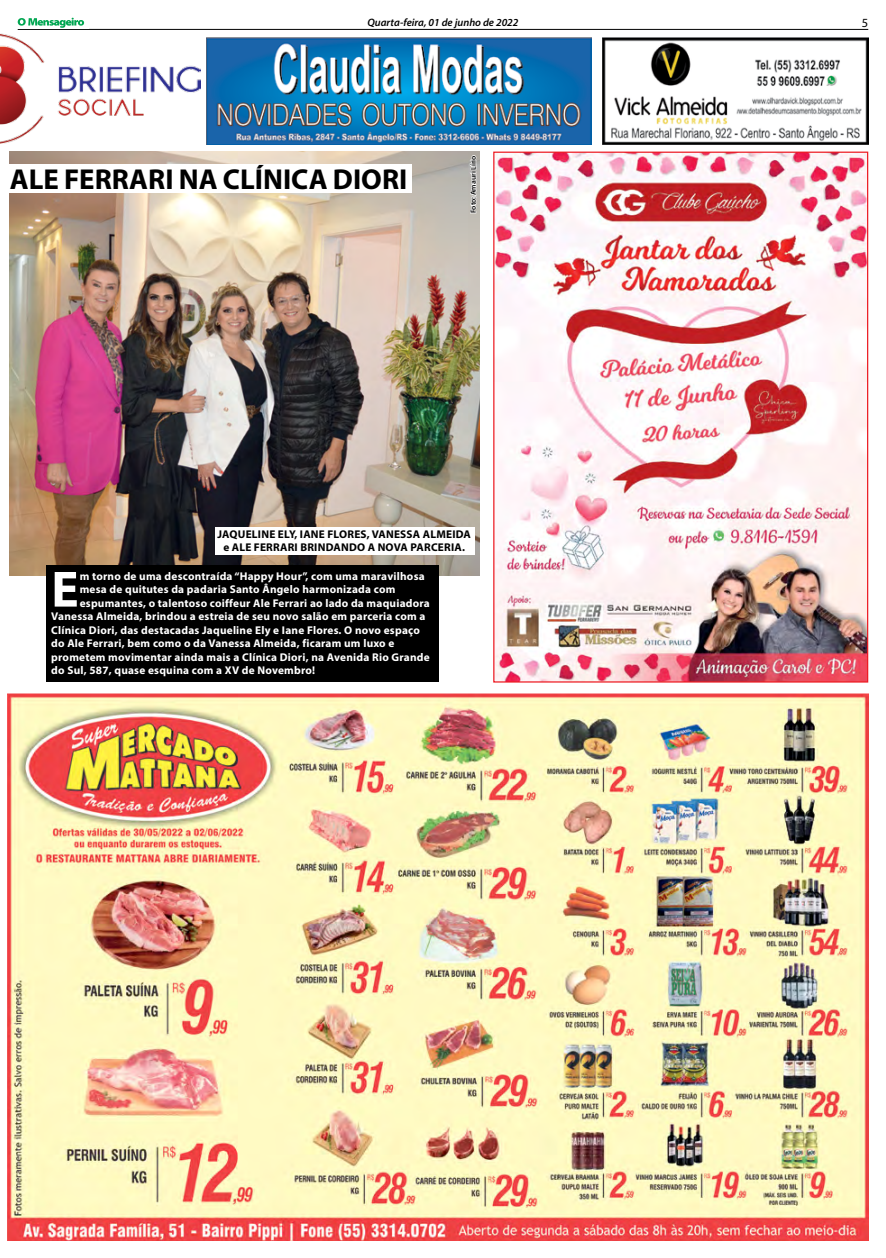
<style>
.page{position:relative;width:886px;height:1258px;background:#fff}
.page>*{position:absolute;margin:0;border:0;box-sizing:border-box;transform-origin:0 0}
.t1{font:700 51.25px "Myriad Pro";color:#fff}
.t2{font:700 28.88px "Myriad Pro";color:#000}
.t3{font:12.5px "Myriad Pro";color:#000}
.t4{font:700 11.25px "Myriad Pro";letter-spacing:.02em;color:#fff}
.t5{font:700 11.25px/12.5px "Myriad Pro";letter-spacing:.02em;color:#000;text-align:center}
.t6{font:italic 600 10.75px "Myriad Pro";color:#000}
.t7{font:600 7.5px "Myriad Pro";color:#000}
</style>
<div class="page">
<hr style="left:18px;top:29px;width:850px;height:1px;background:#000">
<img style="left:8px;top:694px;width:860px;height:546px">
<img style="left:207px;top:38px;width:384px;height:107px">
<img style="left:603px;top:38px;width:265px;height:107px">
<svg style="left:18px;top:18px;width:66px;height:10px"></svg>
<img style="left:0;top:34px;width:200px;height:110px">
<img style="left:495px;top:154px;width:371px;height:527px">
<img style="left:9px;top:152px;width:470px;height:424px">
<div style="left:215px;top:527px;width:259px;height:27px;background:#fff"></div>
<div style="left:5px;top:164px;width:407px;height:29px;background:#fff"></div>
<div style="left:46px;top:565px;width:392px;height:117px;background:#000"></div>
<svg style="left:469px;top:155px;width:8px;height:59px"></svg>
<p class="t6" style="left:367px;top:15px;width:153px">Quarta-feira, 01 de junho de 2022</p>
<p class="t3" style="left:862px;top:15px;width:8px">5</p>
<h2 class="t2" style="left:10px;top:161px;width:399px">ALE FERRARI NA CLÍNICA DIORI</h2>
<p class="t7" style="left:468px;top:213px;width:59px;rotate:-90deg">Foto: Amauri Lírio</p>
<p class="t5" style="left:217px;top:528px;width:255px">JAQUELINE ELY, IANE FLORES, VANESSA ALMEIDA e ALE FERRARI BRINDANDO A NOVA PARCERIA.</p>
<h1 class="t1" style="left:51px;top:556px;width:29px">E</h1>
<p class="t4" style="left:80px;top:568px;width:346px">m torno de uma descontraída “Happy Hour”, com uma maravilhosa</p>
<p class="t4" style="left:80px;top:582px;width:317px">mesa de quitutes da padaria Santo Ângelo harmonizada com</p>
<p class="t4" style="left:80px;top:595px;width:352px">espumantes, o talentoso coiffeur Ale Ferrari ao lado da maquiadora</p>
<p class="t4" style="left:51px;top:609px;width:376px">Vanessa Almeida, brindou a estreia de seu novo salão em parceria com a</p>
<p class="t4" style="left:51px;top:622px;width:370px">Clínica Diori, das destacadas Jaqueline Ely e Iane Flores. O novo espaço</p>
<p class="t4" style="left:51px;top:636px;width:345px">do Ale Ferrari, bem como o da Vanessa Almeida, ficaram um luxo e</p>
<p class="t4" style="left:51px;top:649px;width:380px">prometem movimentar ainda mais a Clínica Diori, na Avenida Rio Grande</p>
<p class="t4" style="left:51px;top:663px;width:265px">do Sul, 587, quase esquina com a XV de Novembro!</p>
</div>
